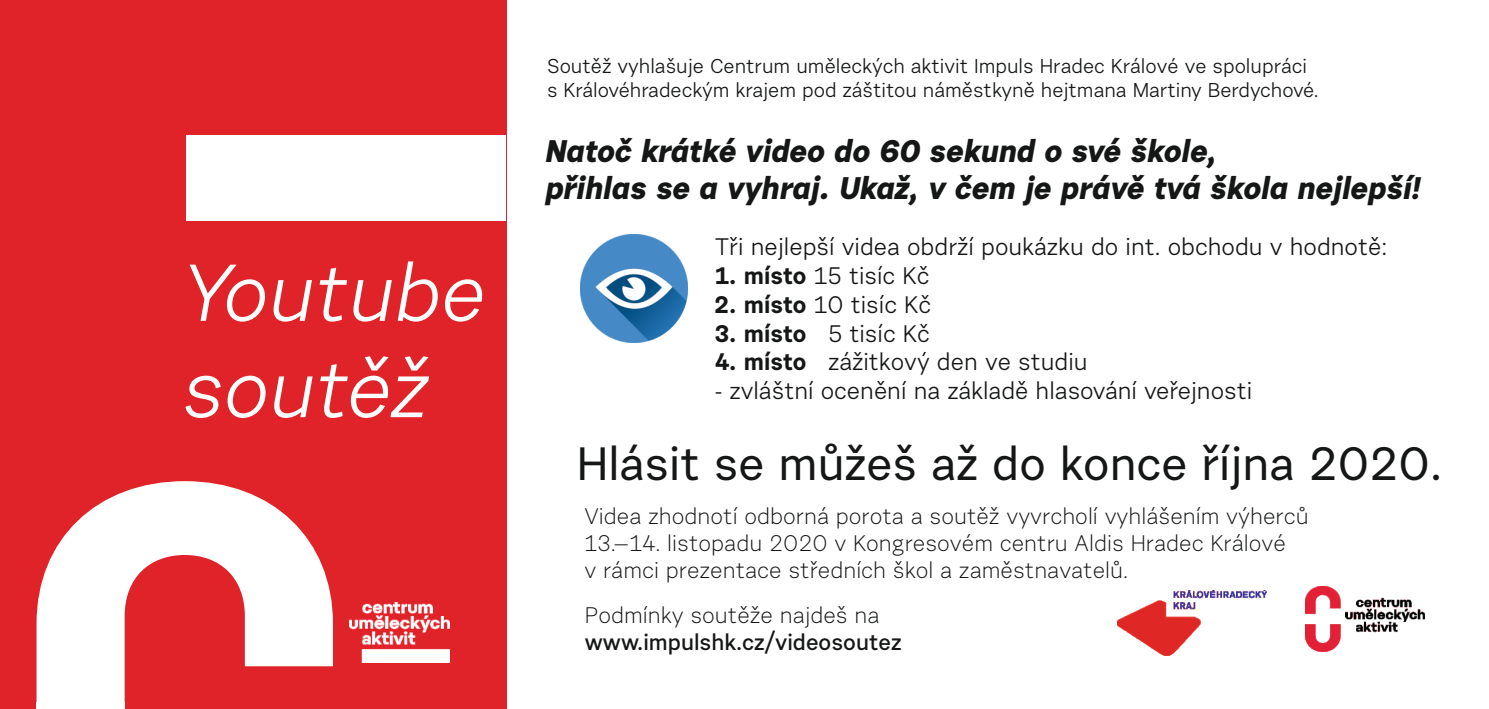
<style>
.page{position:relative;width:1489px;height:709px;background:#fff}
.page>*{position:absolute;margin:0;border:0;box-sizing:border-box;transform-origin:0 0}
.t1{font:italic 80.25px/96.2px "Urban Grotesk Re Bo";color:#fff}
.t2{font:46.5px "Urban Grotesk Me Bl";color:#151616}
.t3{font:italic 700 31.25px/37.5px "Urban Grotesk Me Bl";color:#151616}
.t4{font:24px "Urban Grotesk Re Bo";color:#151616}
.t5{font:22.5px/27px "Urban Grotesk Li Se";color:#151616}
.t6{font:700 22.5px "Urban Grotesk Li Se";color:#151616}
.t7{font:20px/24px "Urban Grotesk Re Bo";color:#151616}
.s1{font-weight:700}
</style>
<div class="page">
<div style="left:0;top:0;width:506px;height:709px;background:#df2329"></div>
<div style="left:186px;top:135px;width:319px;height:85px;background:#fff"></div>
<svg style="left:37px;top:481px;width:296px;height:221px;fill:#fff"></svg>
<div style="left:37px;top:702px;width:88px;height:7px;background:#fff"></div>
<img style="left:349px;top:602px;width:100px;height:60px">
<img style="left:580px;top:234px;width:107px;height:108px">
<img style="left:1117px;top:590px;width:148px;height:65px">
<img style="left:1305px;top:586px;width:118px;height:65px">
<svg style="left:614px;top:544px;width:13px;height:1px"></svg>
<h1 class="t1" style="left:182px;top:253px;width:305px">Youtube soutěž</h1>
<p class="t7" style="left:547px;top:56px;width:773px">Soutěž vyhlašuje Centrum uměleckých aktivit Impuls Hradec Králové ve spolupráci s Královéhradeckým krajem pod záštitou náměstkyně hejtmana Martiny Berdychové.</p>
<h3 class="t3" style="left:545px;top:135px;width:876px">Natoč krátké video do 60 sekund o své škole,<br>přihlas se a vyhraj. Ukaž, v čem je právě tvá škola nejlepší!</h3>
<p class="t4" style="left:715px;top:237px;width:673px">Tři nejlepší videa obdrží poukázku do int. obchodu v hodnotě:</p>
<p class="t4" style="left:715px;top:266px;width:216px"><span class="s1">1. místo</span> 15 tisíc Kč</p>
<p class="t4" style="left:714px;top:295px;width:218px"><span class="s1">2. místo</span> 10 tisíc Kč</p>
<p class="t4" style="left:714px;top:324px;width:216px"><span class="s1">3. místo</span> 5 tisíc Kč</p>
<p class="t4" style="left:715px;top:352px;width:374px"><span class="s1">4. místo</span> zážitkový den ve studiu</p>
<p class="t4" style="left:715px;top:381px;width:538px">- zvláštní ocenění na základě hlasování veřejnosti</p>
<h2 class="t2" style="left:576px;top:445px;width:866px">Hlásit se můžeš až do konce října 2020.</h2>
<p class="t5" style="left:584px;top:505px;width:725px">Videa zhodnotí odborná porota a soutěž vyvrcholí vyhlášením výherců</p>
<p class="t5" style="left:584px;top:532px;width:703px">13. 14. listopadu 2020 v Kongresovém centru Aldis Hradec Králové v rámci prezentace středních škol a zaměstnavatelů.</p>
<p class="t5" style="left:585px;top:604px;width:296px">Podmínky soutěže najdeš na</p>
<p class="t6" style="left:585px;top:633px;width:318px">www.impulshk.cz/videosoutez</p>
</div>
